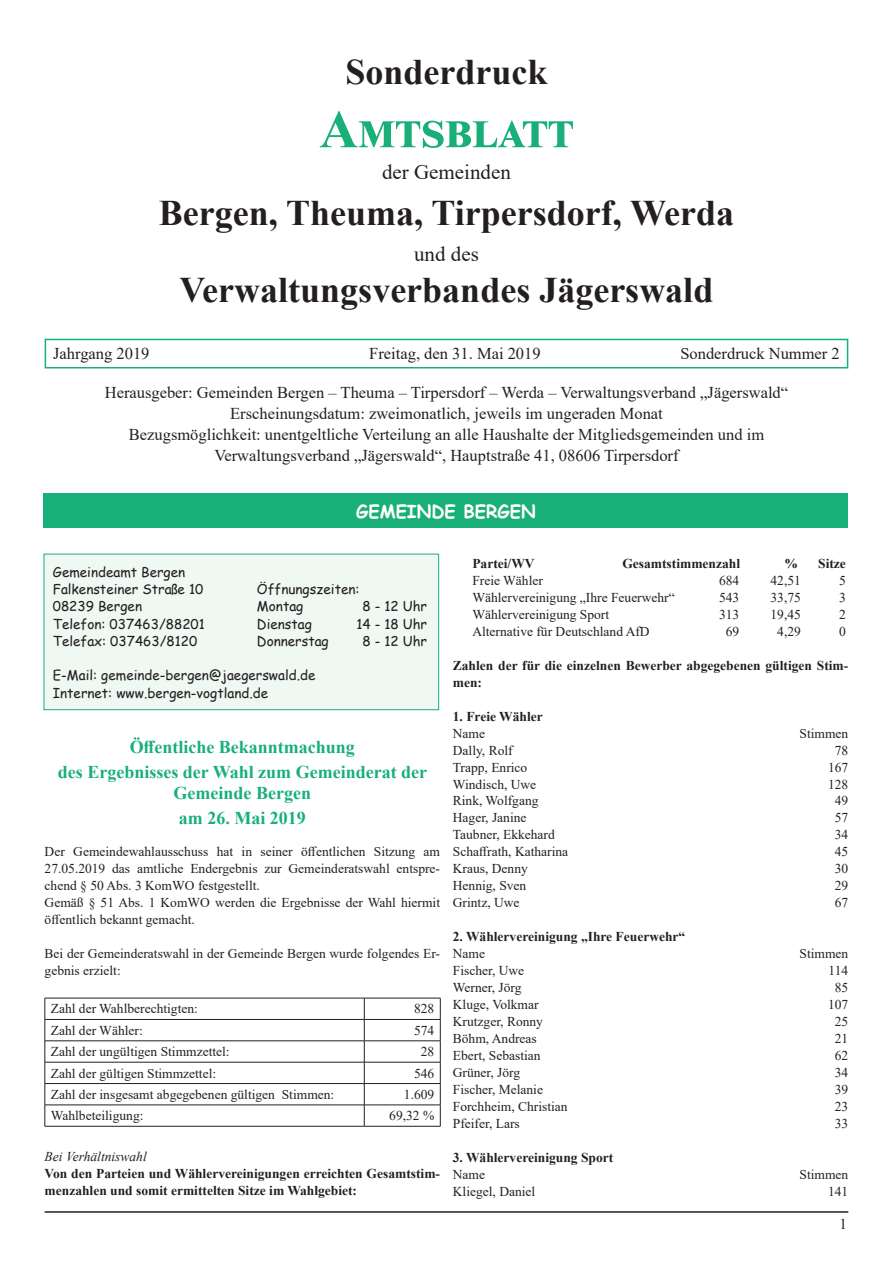
<style>
.page{position:relative;width:893px;height:1263px;background:#fff}
.page>*{position:absolute;margin:0;border:0;box-sizing:border-box;transform-origin:0 0}
.t1{font:700 54px "Times New Roman";color:#18af78}
.t2{font:700 36px "Times New Roman";color:#231f20}
.t3{font:21px "Times New Roman";color:#231f20}
.t4{font:700 18px/25.2px "Times New Roman";color:#18af78;text-align:center}
.t5{font:700 18px "Comic Sans MS";color:#fff}
.t6{font:16.5px/21px "Times New Roman";color:#231f20;text-align:center}
.t7{font:15px "Times New Roman";color:#231f20}
.t8{font:13.5px/17px "Times New Roman";color:#231f20}
.t9{font:700 13.5px/17px "Times New Roman";color:#231f20}
.t10{font:13.5px/17.2px "Comic Sans MS";color:#231f20}
.t11{font:italic 13.5px "Times New Roman";color:#231f20}
</style>
<div class="page">
<hr style="left:45px;top:1211px;width:803px;height:2px;background:#231f20">
<hr style="left:45px;top:998px;width:319px;height:1px;background:#231f20">
<hr style="left:364px;top:998px;width:76px;height:1px;background:#231f20">
<hr style="left:45px;top:1019px;width:319px;height:1px;background:#231f20">
<hr style="left:364px;top:1019px;width:76px;height:1px;background:#231f20">
<hr style="left:45px;top:1040px;width:319px;height:1px;background:#231f20">
<hr style="left:364px;top:1040px;width:76px;height:1px;background:#231f20">
<hr style="left:45px;top:1062px;width:319px;height:1px;background:#231f20">
<hr style="left:364px;top:1062px;width:76px;height:1px;background:#231f20">
<hr style="left:45px;top:1083px;width:319px;height:1px;background:#231f20">
<hr style="left:364px;top:1083px;width:76px;height:1px;background:#231f20">
<hr style="left:45px;top:1105px;width:319px;height:1px;background:#231f20">
<svg style="left:45px;top:998px;width:1px;height:128px"></svg>
<hr style="left:364px;top:1105px;width:76px;height:1px;background:#231f20">
<svg style="left:364px;top:998px;width:1px;height:128px"></svg>
<svg style="left:440px;top:998px;width:1px;height:128px"></svg>
<hr style="left:45px;top:1126px;width:319px;height:1px;background:#231f20">
<hr style="left:364px;top:1126px;width:76px;height:1px;background:#231f20">
<div style="left:45px;top:339px;width:803px;height:29px;border:2px solid #18af78"></div>
<div style="left:44px;top:493px;width:804px;height:34px;background:#18af78"></div>
<div style="left:44px;top:554px;width:395px;height:156px;background:#eff8f3"></div>
<div style="left:44px;top:554px;width:395px;height:156px;border:1px solid #18af78"></div>
<h2 class="t2" style="left:345px;top:46px;width:204px">Sonderdruck</h2>
<h1 class="t1" style="left:319px;top:90px;width:256px">Amtsblatt</h1>
<h3 class="t3" style="left:382px;top:157px;width:130px">der Gemeinden</h3>
<h2 class="t2" style="left:159px;top:187px;width:577px">Bergen, Theuma, Tirpersdorf, Werda</h2>
<h3 class="t3" style="left:414px;top:239px;width:66px">und des</h3>
<h2 class="t2" style="left:180px;top:263px;width:535px">Verwaltungsverbandes Jägerswald</h2>
<p class="t6" style="left:53px;top:343px;width:98px">Jahrgang 2019</p>
<p class="t6" style="left:369px;top:343px;width:173px">Freitag, den 31. Mai 2019</p>
<p class="t6" style="left:680px;top:343px;width:161px">Sonderdruck Nummer 2</p>
<p class="t6" style="left:105px;top:382px;width:685px">Herausgeber: Gemeinden Bergen – Theuma – Tirpersdorf – Werda – Verwaltungsverband „Jägerswald“ Erscheinungsdatum: zweimonatlich, jeweils im ungeraden Monat<br>Bezugsmöglichkeit: unentgeltliche Verteilung an alle Haushalte der Mitgliedsgemeinden und im Verwaltungsverband „Jägerswald“, Hauptstraße 41, 08606 Tirpersdorf</p>
<h3 class="t5" style="left:356px;top:498px;width:181px">GEMEINDE BERGEN</h3>
<p class="t10" style="left:53px;top:563px;width:152px">Gemeindeamt Bergen<br>Falkensteiner Straße 10</p>
<p class="t10" style="left:257px;top:580px;width:104px">Öffnungszeiten:</p>
<p class="t10" style="left:53px;top:597px;width:91px">08239 Bergen</p>
<p class="t10" style="left:257px;top:597px;width:48px">Montag</p>
<p class="t10" style="left:362px;top:597px;width:66px">8 - 12 Uhr</p>
<p class="t10" style="left:53px;top:615px;width:154px">Telefon: 037463/88201</p>
<p class="t10" style="left:257px;top:615px;width:56px">Dienstag</p>
<p class="t10" style="left:356px;top:615px;width:72px">14 - 18 Uhr</p>
<p class="t10" style="left:53px;top:632px;width:146px">Telefax: 037463/8120</p>
<p class="t10" style="left:257px;top:632px;width:73px">Donnerstag</p>
<p class="t10" style="left:362px;top:632px;width:66px">8 - 12 Uhr</p>
<p class="t10" style="left:53px;top:666px;width:264px">E-Mail: gemeinde-bergen@jaegerswald.de<br>Internet: www.bergen-vogtland.de</p>
<h3 class="t4" style="left:58px;top:734px;width:371px">Öffentliche Bekanntmachung<br>des Ergebnisses der Wahl zum Gemeinderat der</h3>
<h3 class="t4" style="left:174px;top:780px;width:139px;text-align:left">Gemeinde Bergen am 26. Mai 2019</h3>
<p class="t8" style="left:45px;top:843px;width:397px">Der Gemeindewahlausschuss hat in seiner öffentlichen Sitzung am 27.05.2019 das amtliche Endergebnis zur Gemeinderatswahl entspre&shy;chend § 50 Abs. 3 KomWO festgestellt.<br>Gemäß § 51 Abs. 1 KomWO werden die Ergebnisse der Wahl hiermit öffentlich bekannt gemacht.</p>
<p class="t8" style="left:45px;top:944px;width:397px">Bei der Gemeinderatswahl in der Gemeinde Bergen wurde folgendes Er&shy;gebnis erzielt:</p>
<p class="t8" style="left:51px;top:1000px;width:149px">Zahl der Wahlberechtigten:</p>
<p class="t8" style="left:414px;top:1000px;width:22px">828</p>
<p class="t8" style="left:51px;top:1021px;width:93px">Zahl der Wähler:</p>
<p class="t8" style="left:414px;top:1021px;width:22px">574</p>
<p class="t8" style="left:51px;top:1043px;width:180px">Zahl der ungültigen Stimmzettel:</p>
<p class="t8" style="left:421px;top:1043px;width:15px">28</p>
<p class="t8" style="left:51px;top:1064px;width:167px">Zahl der gültigen Stimmzettel:</p>
<p class="t8" style="left:414px;top:1064px;width:22px">546</p>
<p class="t8" style="left:51px;top:1085px;width:285px">Zahl der insgesamt abgegebenen gültigen Stimmen:</p>
<p class="t8" style="left:404px;top:1085px;width:32px">1.609</p>
<p class="t8" style="left:51px;top:1107px;width:94px">Wahlbeteiligung:</p>
<p class="t8" style="left:389px;top:1107px;width:46px">69,32 %</p>
<p class="t11" style="left:45px;top:1147px;width:104px">Bei Verhältniswahl</p>
<p class="t9" style="left:45px;top:1165px;width:397px">Von den Parteien und Wählervereinigungen erreichten Gesamtstim&shy;menzahlen und somit ermittelten Sitze im Wahlgebiet:</p>
<p class="t9" style="left:472px;top:555px;width:64px">Partei/WV</p>
<p class="t9" style="left:622px;top:555px;width:119px">Gesamtstimmenzahl</p>
<p class="t9" style="left:784px;top:555px;width:15px">%</p>
<p class="t9" style="left:818px;top:555px;width:29px">Sitze</p>
<p class="t8" style="left:472px;top:572px;width:72px">Freie Wähler</p>
<p class="t8" style="left:719px;top:572px;width:22px">684</p>
<p class="t8" style="left:770px;top:572px;width:32px">42,51</p>
<p class="t8" style="left:839px;top:572px;width:8px">5</p>
<p class="t8" style="left:472px;top:589px;width:204px">Wählervereinigung „Ihre Feuerwehr“</p>
<p class="t8" style="left:719px;top:589px;width:22px">543</p>
<p class="t8" style="left:770px;top:589px;width:32px">33,75</p>
<p class="t8" style="left:839px;top:589px;width:8px">3</p>
<p class="t8" style="left:472px;top:605px;width:138px">Wählervereinigung Sport</p>
<p class="t8" style="left:719px;top:605px;width:22px">313</p>
<p class="t8" style="left:770px;top:605px;width:32px">19,45</p>
<p class="t8" style="left:839px;top:605px;width:8px">2</p>
<p class="t8" style="left:472px;top:622px;width:179px">Alternative für Deutschland AfD</p>
<p class="t8" style="left:726px;top:622px;width:15px">69</p>
<p class="t8" style="left:777px;top:622px;width:25px">4,29</p>
<p class="t8" style="left:839px;top:622px;width:8px">0</p>
<p class="t9" style="left:453px;top:656px;width:397px">Zahlen der für die einzelnen Bewerber abgegebenen gültigen Stim&shy;men:</p>
<p class="t9" style="left:453px;top:707px;width:91px">1. Freie Wähler</p>
<p class="t8" style="left:453px;top:724px;width:34px">Name</p>
<p class="t8" style="left:800px;top:724px;width:50px">Stimmen</p>
<p class="t8" style="left:453px;top:741px;width:61px">Dally, Rolf</p>
<p class="t8" style="left:835px;top:741px;width:15px">78</p>
<p class="t8" style="left:453px;top:758px;width:76px">Trapp, Enrico</p>
<p class="t8" style="left:828px;top:758px;width:22px">167</p>
<p class="t8" style="left:453px;top:775px;width:85px">Windisch, Uwe</p>
<p class="t8" style="left:828px;top:775px;width:22px">128</p>
<p class="t8" style="left:453px;top:792px;width:87px">Rink, Wolfgang</p>
<p class="t8" style="left:835px;top:792px;width:15px">49</p>
<p class="t8" style="left:453px;top:809px;width:75px">Hager, Janine</p>
<p class="t8" style="left:835px;top:809px;width:15px">57</p>
<p class="t8" style="left:453px;top:826px;width:103px">Taubner, Ekkehard</p>
<p class="t8" style="left:835px;top:826px;width:15px">34</p>
<p class="t8" style="left:453px;top:843px;width:117px">Schaffrath, Katharina</p>
<p class="t8" style="left:835px;top:843px;width:15px">45</p>
<p class="t8" style="left:453px;top:860px;width:76px">Kraus, Denny</p>
<p class="t8" style="left:835px;top:860px;width:15px">30</p>
<p class="t8" style="left:453px;top:877px;width:75px">Hennig, Sven</p>
<p class="t8" style="left:835px;top:877px;width:15px">29</p>
<p class="t8" style="left:453px;top:894px;width:68px">Grintz, Uwe</p>
<p class="t8" style="left:835px;top:894px;width:15px">67</p>
<p class="t9" style="left:453px;top:928px;width:234px">2. Wählervereinigung „Ihre Feuerwehr“</p>
<p class="t8" style="left:453px;top:945px;width:34px">Name</p>
<p class="t8" style="left:800px;top:945px;width:50px">Stimmen</p>
<p class="t8" style="left:453px;top:962px;width:73px">Fischer, Uwe</p>
<p class="t8" style="left:829px;top:962px;width:21px">114</p>
<p class="t8" style="left:453px;top:978px;width:70px">Werner, Jörg</p>
<p class="t8" style="left:835px;top:978px;width:15px">85</p>
<p class="t8" style="left:453px;top:995px;width:87px">Kluge, Volkmar</p>
<p class="t8" style="left:828px;top:995px;width:22px">107</p>
<p class="t8" style="left:453px;top:1012px;width:92px">Krutzger, Ronny</p>
<p class="t8" style="left:835px;top:1012px;width:15px">25</p>
<p class="t8" style="left:453px;top:1029px;width:85px">Böhm, Andreas</p>
<p class="t8" style="left:835px;top:1029px;width:15px">21</p>
<p class="t8" style="left:453px;top:1046px;width:89px">Ebert, Sebastian</p>
<p class="t8" style="left:835px;top:1046px;width:15px">62</p>
<p class="t8" style="left:453px;top:1063px;width:69px">Grüner, Jörg</p>
<p class="t8" style="left:835px;top:1063px;width:15px">34</p>
<p class="t8" style="left:453px;top:1080px;width:92px">Fischer, Melanie</p>
<p class="t8" style="left:835px;top:1080px;width:15px">39</p>
<p class="t8" style="left:453px;top:1097px;width:116px">Forchheim, Christian</p>
<p class="t8" style="left:835px;top:1097px;width:15px">23</p>
<p class="t8" style="left:453px;top:1114px;width:68px">Pfeifer, Lars</p>
<p class="t8" style="left:835px;top:1114px;width:15px">33</p>
<p class="t9" style="left:453px;top:1148px;width:162px">3. Wählervereinigung Sport</p>
<p class="t8" style="left:453px;top:1165px;width:34px">Name</p>
<p class="t8" style="left:800px;top:1165px;width:50px">Stimmen</p>
<p class="t8" style="left:453px;top:1182px;width:84px">Kliegel, Daniel</p>
<p class="t8" style="left:828px;top:1182px;width:22px">141</p>
<p class="t7" style="left:839px;top:1213px;width:9px">1</p>
</div>
